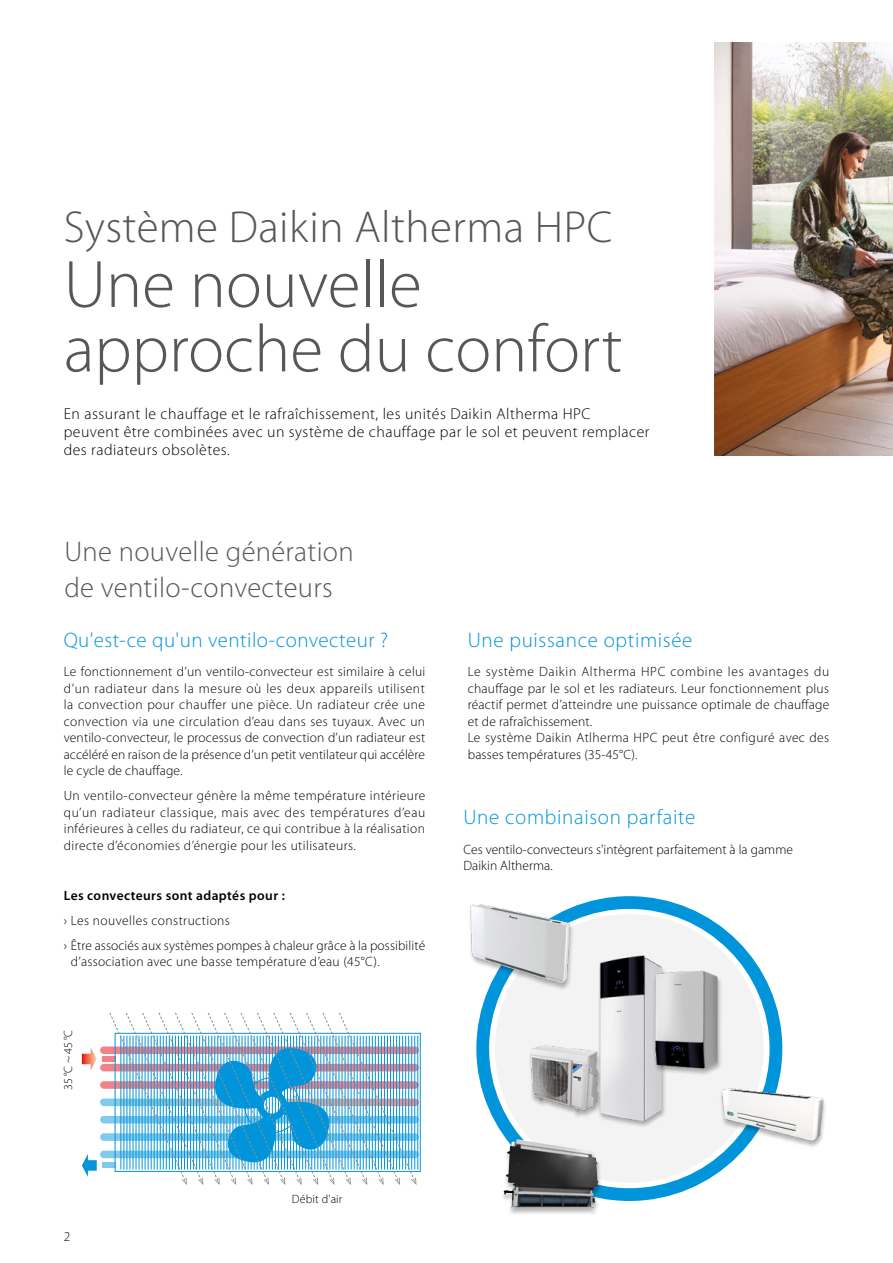
<style>
.page{position:relative;width:893px;height:1263px;background:#fff}
.page>*{position:absolute;margin:0;border:0;box-sizing:border-box;transform-origin:0 0}
.t1{font:300 67.5px/64.5px "Myriad Pro";color:#575756}
.t2{font:300 45px "Myriad Pro";letter-spacing:.01em;color:#575756}
._2011_body{font:300 28.5px "Myriad Pro";letter-spacing:.01em;color:#575756}
.t3{font:300 21px "Myriad Pro";letter-spacing:.03em;color:#0095db}
._2011_body-2{font:300 15.75px/18px "Myriad Pro";letter-spacing:.03em;color:#000}
._2011_body-3{font:300 13.5px/16.5px "Myriad Pro";letter-spacing:.01em;color:#000;text-align:justify}
._2011_body-4{font:300 13.5px/16.5px "Myriad Pro";letter-spacing:.03em;color:#000}
._2011_body-5{font:600 13.5px "Myriad Pro";letter-spacing:.03em;color:#000}
.t4{font:300 12px "Myriad Pro";letter-spacing:.01em;color:#000}
</style>
<div class="page">
<svg style="left:82px;top:1012px;width:337px;height:173px"></svg>
<div style="left:495px;top:914px;width:269px;height:269px;background:#f3f3f3;border-radius:50%"></div>
<div style="left:476px;top:896px;width:306px;height:305px;border:13px solid #0095db;border-radius:50%"></div>
<div style="left:468px;top:905px;width:106px;height:86px;background:#000;opacity:.3"></div>
<img style="left:470px;top:904px;width:101px;height:82px">
<div style="left:719px;top:1089px;width:109px;height:60px;background:#000;opacity:.3"></div>
<img style="left:720px;top:1081px;width:105px;height:63px">
<div style="left:501px;top:1139px;width:102px;height:78px;background:#000;opacity:.3"></div>
<img style="left:503px;top:1139px;width:96px;height:69px">
<div style="left:528px;top:1047px;width:75px;height:72px;background:#000;opacity:.3"></div>
<img style="left:530px;top:1046px;width:66px;height:65px">
<div style="left:597px;top:956px;width:70px;height:173px;background:#000;opacity:.3"></div>
<img style="left:596px;top:955px;width:69px;height:168px">
<div style="left:652px;top:971px;width:71px;height:105px;background:#000;opacity:.3"></div>
<img style="left:652px;top:968px;width:69px;height:102px">
<img style="left:714px;top:43px;width:179px;height:412px">
<p class="t2" style="left:64px;top:203px;width:550px">Système Daikin Altherma HPC</p>
<p class="t1" style="left:64px;top:253px;width:560px">Une nouvelle approche du confort</p>
<p class="_2011_body-2" style="left:64px;top:405px;width:587px">En assurant le chauffage et le rafraîchissement, les unités Daikin Altherma HPC peuvent être combinées avec un système de chauffage par le sol et peuvent remplacer des radiateurs obsolètes.</p>
<p class="_2011_body" style="left:64px;top:536px;width:291px">Une nouvelle génération</p>
<p class="_2011_body" style="left:64px;top:572px;width:270px">de ventilo-convecteurs</p>
<p class="t3" style="left:64px;top:628px;width:326px">Qu'est-ce qu'un ventilo-convecteur ?</p>
<p class="_2011_body-3" style="left:64px;top:664px;width:363px">Le fonctionnement d’un ventilo-convecteur est similaire à celui d’un radiateur dans la mesure où les deux appareils utilisent la convection pour chauffer une pièce. Un radiateur crée une convection via une circulation d’eau dans ses tuyaux. Avec un ventilo-convecteur, le processus de convection d’un radiateur est accéléré en raison de la présence d’un petit ventilateur qui accélère le cycle de chauffage.</p>
<p class="_2011_body-3" style="left:64px;top:788px;width:363px">Un ventilo-convecteur génère la même température intérieure qu’un radiateur classique, mais avec des températures d’eau inférieures à celles du radiateur, ce qui contribue à la réalisation directe d’économies d’énergie pour les utilisateurs.</p>
<p class="_2011_body-5" style="left:64px;top:887px;width:223px">Les convecteurs sont adaptés pour :</p>
<p class="_2011_body-4" style="left:64px;top:912px;width:168px">› Les nouvelles constructions</p>
<p class="_2011_body-3" style="left:71px;top:937px;width:356px;text-indent:-7px">› Être associés aux systèmes pompes à chaleur grâce à la possibilité d’association avec une basse température d’eau (45°C).</p>
<p class="t4" style="left:62px;top:1090px;width:62px;rotate:-90deg">35 °C ~ 45 °C</p>
<p class="t3" style="left:468px;top:628px;width:226px">Une puissance optimisée</p>
<p class="_2011_body-3" style="left:468px;top:664px;width:363px">Le système Daikin Altherma HPC combine les avantages du chauffage par le sol et les radiateurs. Leur fonctionnement plus réactif permet d’atteindre une puissance optimale de chauffage et de rafraîchissement.</p>
<p class="_2011_body-4" style="left:468px;top:730px;width:363px">Le système Daikin Atlherma HPC peut être configuré avec des basses températures (35-45°C).</p>
<p class="t3" style="left:463px;top:806px;width:233px">Une combinaison parfaite</p>
<p class="_2011_body-3" style="left:463px;top:841px;width:331px">Ces ventilo-convecteurs s'intègrent parfaitement à la gamme<br>Daikin Altherma.</p>
<p class="_2011_body-3" style="left:64px;top:1229px;width:8px">2</p>
<p class="t4" style="left:292px;top:1192px;width:52px">Débit d'air</p>
</div>
